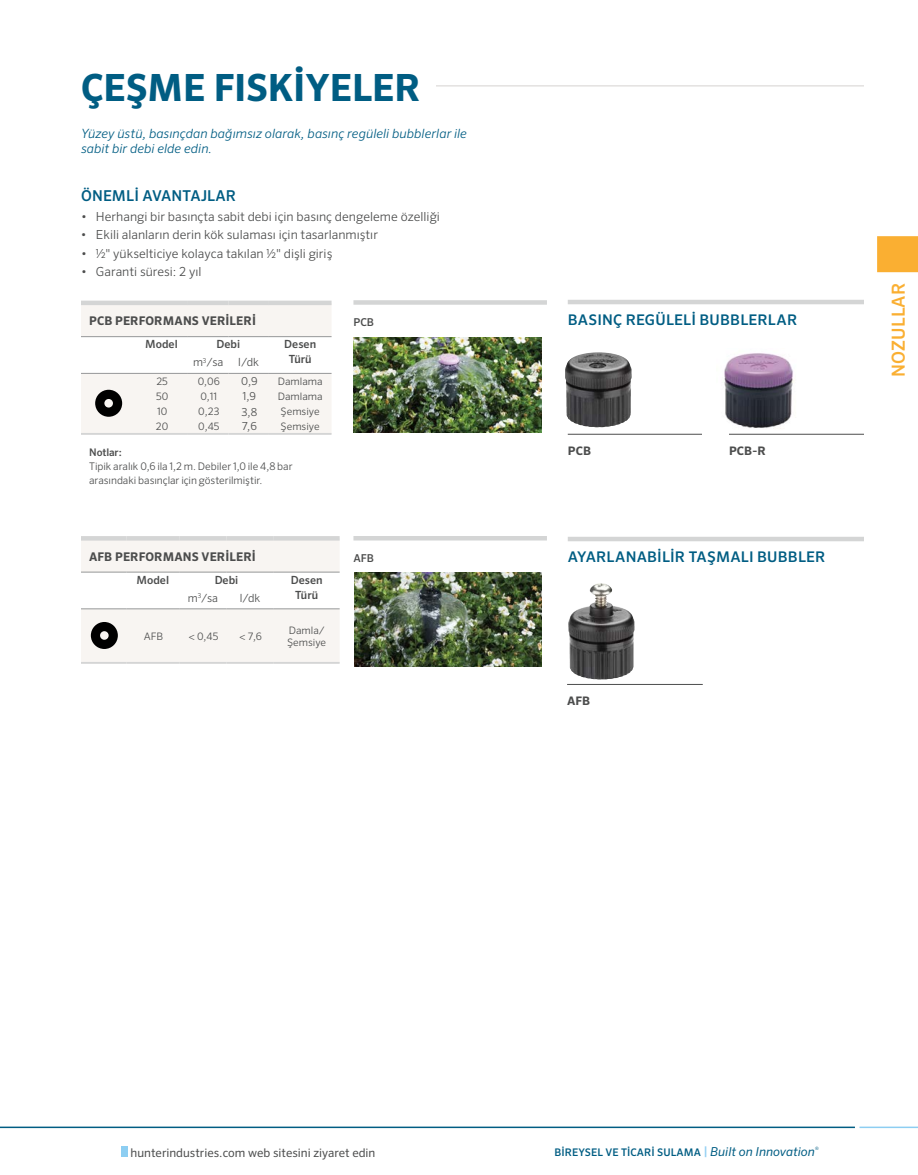
<style>
.page{position:relative;width:918px;height:1175px;background:#fff}
.page>*{position:absolute;margin:0;border:0;box-sizing:border-box;transform-origin:0 0}
.t1{font:700 37.5px "Sero Pro";letter-spacing:-.005em;color:#005d83}
.t2{font:500 18px "Sero Pro";letter-spacing:.01em;color:#faaf32}
.t3{font:500 15px "Sero Pro";letter-spacing:.01em;color:#005d83}
.t4{font:500 14.7px "Sero Pro";letter-spacing:.01em;color:#005d83}
.t5{font:italic 300 12.75px/15px "Sero Pro";letter-spacing:.005em;color:#005d83}
.t6{font:300 12.45px "Sero Pro";color:#4c4d4d}
.t7{font:12px "Sero Pro";color:#4c4d4d}
.t8{font:700 12px "Sero Pro";letter-spacing:.01em;color:#4c4d4d}
.t9{font:700 11.7px "Sero Pro";letter-spacing:.01em;color:#4c4d4d}
.t10{font:500 11.25px "Sero Pro";color:#4c4d4d}
.t11{font:300 11.25px "Sero Pro";color:#4c4d4d}
.t12{font:300 10.95px "Sero Pro";color:#4c4d4d}
.t13{font:500 10.8px "Sero Pro";color:#4c4d4d}
.t14{font:300 10.5px/13.5px "Sero Pro";letter-spacing:-.005em;color:#4c4d4d}
.t15{font:500 10.5px "Sero Pro";letter-spacing:.01em;color:#005d83}
.t16{font:500 10.5px "Sero Pro";letter-spacing:-.005em;color:#4c4d4d}
.t17{font:300 10.35px/12px "Sero Pro";color:#4c4d4d}
.s1{font-size:12px;color:#95d1f3}
.s2{font-weight:400;font-style:italic;font-size:12.3px}
</style>
<div class="page">
<hr style="left:0;top:1126px;width:855px;height:2px;background:#005d83">
<hr style="left:860px;top:1126px;width:58px;height:2px;background:#8dcef2">
<div style="left:877px;top:236px;width:41px;height:36px;background:#faaf32"></div>
<div style="left:122px;top:1146px;width:6px;height:10px;background:#8dcef2"></div>
<img style="left:590px;top:583px;width:9px;height:16px">
<img style="left:566px;top:352px;width:33px;height:14px">
<hr style="left:81px;top:85px;width:783px;height:1px;background:#d5d2d0">
<div style="left:81px;top:55px;width:354px;height:45px;background:#fff"></div>
<hr style="left:568px;top:434px;width:134px;height:1px;background:#4c4d4d">
<hr style="left:567px;top:684px;width:136px;height:1px;background:#4c4d4d">
<hr style="left:729px;top:434px;width:135px;height:1px;background:#4c4d4d">
<hr style="left:568px;top:300px;width:296px;height:4px;background:#d4d5d5">
<hr style="left:568px;top:537px;width:296px;height:4px;background:#d4d5d5">
<div style="left:353px;top:300px;width:194px;height:5px;background:#d4d5d5"></div>
<hr style="left:353px;top:536px;width:194px;height:4px;background:#d4d5d5">
<hr style="left:81px;top:301px;width:54px;height:4px;background:#d4d5d5">
<hr style="left:135px;top:301px;width:53px;height:4px;background:#d4d5d5">
<hr style="left:188px;top:301px;width:40px;height:4px;background:#d4d5d5">
<hr style="left:228px;top:301px;width:41px;height:4px;background:#d4d5d5">
<hr style="left:269px;top:301px;width:63px;height:4px;background:#d4d5d5">
<hr style="left:81px;top:433px;width:54px;height:2px;background:#d4d5d5">
<hr style="left:135px;top:433px;width:53px;height:2px;background:#d4d5d5">
<hr style="left:188px;top:433px;width:40px;height:2px;background:#d4d5d5">
<hr style="left:228px;top:433px;width:41px;height:2px;background:#d4d5d5">
<hr style="left:269px;top:433px;width:63px;height:2px;background:#d4d5d5">
<svg style="left:81px;top:303px;width:251px;height:131px"></svg>
<hr style="left:81px;top:536px;width:45px;height:4px;background:#d4d5d5">
<hr style="left:126px;top:536px;width:53px;height:4px;background:#d4d5d5">
<hr style="left:179px;top:536px;width:48px;height:4px;background:#d4d5d5">
<hr style="left:227px;top:536px;width:47px;height:4px;background:#d4d5d5">
<hr style="left:274px;top:536px;width:66px;height:4px;background:#d4d5d5">
<hr style="left:81px;top:662px;width:45px;height:2px;background:#d4d5d5">
<hr style="left:126px;top:662px;width:53px;height:2px;background:#d4d5d5">
<hr style="left:179px;top:662px;width:48px;height:2px;background:#d4d5d5">
<hr style="left:227px;top:662px;width:47px;height:2px;background:#d4d5d5">
<hr style="left:274px;top:662px;width:66px;height:2px;background:#d4d5d5">
<svg style="left:81px;top:538px;width:259px;height:125px"></svg>
<img style="left:724px;top:353px;width:70px;height:76px">
<img style="left:353px;top:338px;width:188px;height:95px">
<img style="left:355px;top:572px;width:186px;height:94px">
<h1 class="t1" style="left:81px;top:64px;width:341px">ÇEŞME FISKİYELER</h1>
<p class="t5" style="left:81px;top:126px;width:388px">Yüzey üstü, basınçdan bağımsız olarak, basınç regüleli bubblerlar ile sabit bir debi elde edin.</p>
<p class="t3" style="left:81px;top:186px;width:157px">ÖNEMLİ AVANTAJLAR</p>
<p class="t6" style="left:81px;top:209px;width:360px">• Herhangi bir basınçta sabit debi için basınç dengeleme özelliği</p>
<p class="t6" style="left:81px;top:228px;width:298px">• Ekili alanların derin kök sulaması için tasarlanmıştır</p>
<p class="t6" style="left:81px;top:246px;width:253px">• 1/2" yükselticiye kolayca takılan ½" dişli giriş</p>
<p class="t6" style="left:81px;top:264px;width:122px">• Garanti süresi: 2 yıl</p>
<p class="t8" style="left:89px;top:314px;width:168px">PCB PERFORMANS VERİLERİ</p>
<p class="t10" style="left:145px;top:337px;width:34px">Model</p>
<p class="t10" style="left:217px;top:337px;width:25px">Debi</p>
<p class="t10" style="left:284px;top:337px;width:33px">Desen</p>
<p class="t11" style="left:193px;top:356px;width:32px">m<sup>3</sup>/sa</p>
<p class="t10" style="left:289px;top:352px;width:24px">Türü</p>
<p class="t11" style="left:238px;top:356px;width:22px">l/dk</p>
<p class="t17" style="left:156px;top:375px;width:13px">25</p>
<p class="t17" style="left:198px;top:375px;width:24px">0,06</p>
<p class="t12" style="left:241px;top:375px;width:18px">0,9</p>
<p class="t17" style="left:278px;top:375px;width:46px">Damlama</p>
<p class="t17" style="left:156px;top:390px;width:14px">50</p>
<p class="t17" style="left:200px;top:390px;width:18px">0,11</p>
<p class="t12" style="left:243px;top:390px;width:15px">1,9</p>
<p class="t17" style="left:278px;top:390px;width:46px">Damlama</p>
<p class="t17" style="left:157px;top:405px;width:12px">10</p>
<p class="t17" style="left:198px;top:405px;width:23px">0,23</p>
<p class="t12" style="left:241px;top:405px;width:17px">3,8</p>
<p class="t17" style="left:281px;top:405px;width:41px">Şemsiye</p>
<p class="t17" style="left:156px;top:420px;width:14px">20</p>
<p class="t17" style="left:198px;top:420px;width:23px">0,45</p>
<p class="t12" style="left:242px;top:420px;width:17px">7,6</p>
<p class="t17" style="left:281px;top:420px;width:41px">Şemsiye</p>
<p class="t16" style="left:89px;top:445px;width:34px">Notlar:</p>
<p class="t14" style="left:89px;top:460px;width:205px">Tipik aralık 0,6 ila 1,2 m. Debiler 1,0 ile 4,8 bar arasındaki basınçlar için gösterilmiştir.</p>
<p class="t8" style="left:89px;top:549px;width:168px">AFB PERFORMANS VERİLERİ</p>
<p class="t10" style="left:137px;top:573px;width:34px">Model</p>
<p class="t10" style="left:215px;top:573px;width:25px">Debi</p>
<p class="t10" style="left:291px;top:573px;width:33px">Desen</p>
<p class="t11" style="left:188px;top:591px;width:32px">m<sup>3</sup>/sa</p>
<p class="t10" style="left:295px;top:588px;width:24px">Türü</p>
<p class="t11" style="left:240px;top:591px;width:22px">l/dk</p>
<p class="t17" style="left:144px;top:630px;width:21px">AFB</p>
<p class="t17" style="left:189px;top:630px;width:31px">&lt; 0,45</p>
<p class="t17" style="left:240px;top:630px;width:24px">&lt; 7,6</p>
<p class="t17" style="left:287px;top:624px;width:41px">Damla/<br>Şemsiye</p>
<p class="t13" style="left:353px;top:316px;width:22px">PCB</p>
<p class="t13" style="left:353px;top:552px;width:22px">AFB</p>
<p class="t4" style="left:568px;top:310px;width:231px">BASINÇ REGÜLELİ BUBBLERLAR</p>
<p class="t9" style="left:568px;top:443px;width:25px">PCB</p>
<p class="t9" style="left:729px;top:443px;width:39px">PCB-R</p>
<p class="t4" style="left:568px;top:547px;width:259px">AYARLANABİLİR TAŞMALI BUBBLER</p>
<p class="t9" style="left:567px;top:693px;width:25px">AFB</p>
<h2 class="t2" style="left:888px;top:377px;width:96px;rotate:-90deg">NOZULLAR</h2>
<p class="t7" style="left:131px;top:1145px;width:246px">hunterindustries.com web sitesini ziyaret edin</p>
<p class="t15" style="left:554px;top:1146px;width:266px">BİREYSEL VE TİCARİ SULAMA <span class="s1">|</span> <span class="s2">Built on Innovation</span><sup>®</sup></p>
</div>
